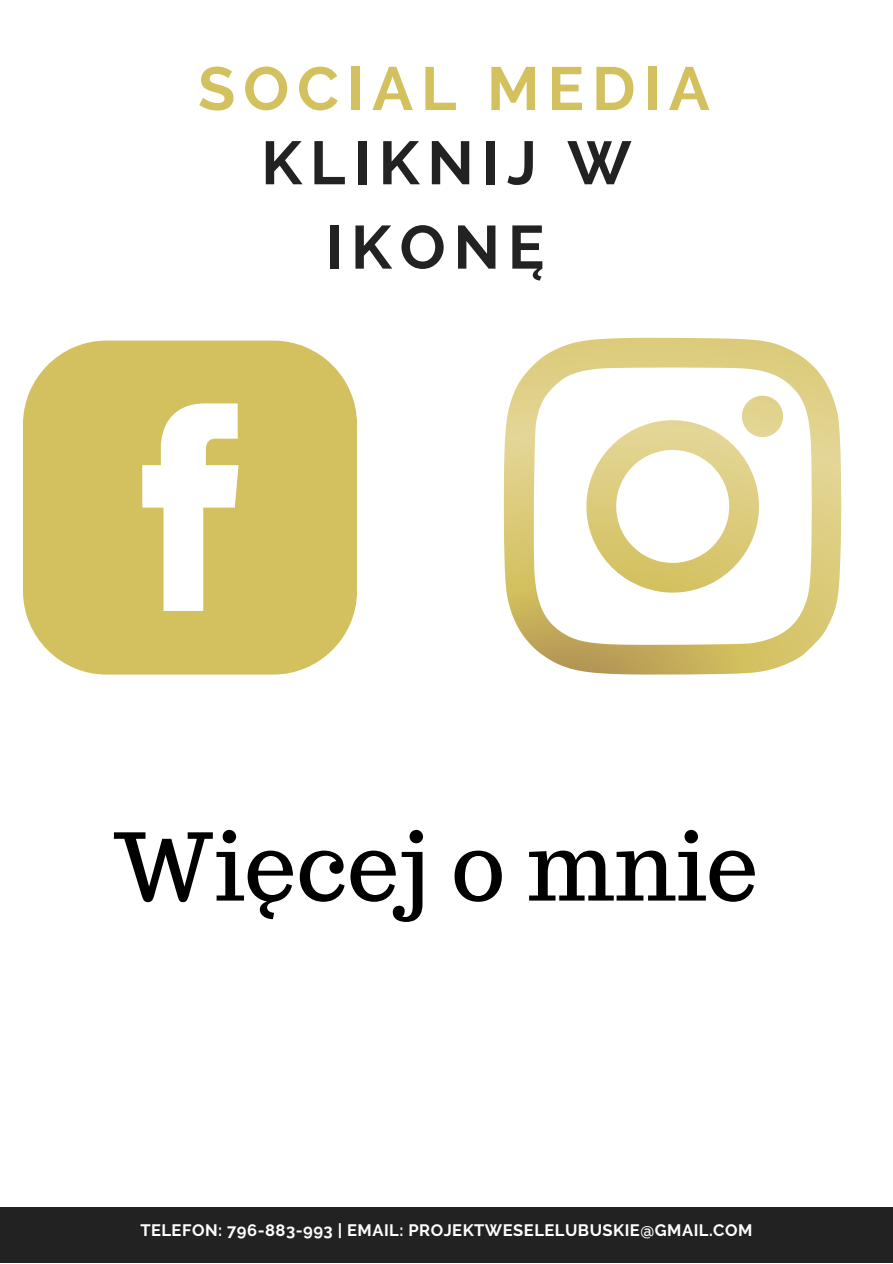
<style>
.page{position:relative;width:893px;height:1264px;background:#fff}
.page>*{position:absolute;margin:0;border:0;box-sizing:border-box;transform-origin:0 0}
.t1{font:92.85px "Trocchi";color:#000}
.t2{font:700 60.9px/84.3px "Raleway";letter-spacing:.13em;color:#222;text-align:center}
.t3{font:700 60.9px "Raleway";letter-spacing:.13em;color:#d3c05e}
.t4{font:700 16.5px "Raleway";letter-spacing:.03em;color:#fff}
</style>
<div class="page">
<div style="left:0;top:1207px;width:892px;height:55px;background:#222"></div>
<svg style="left:23px;top:340px;width:334px;height:334px;fill:#d3c05e"></svg>
<svg style="left:504px;top:338px;width:337px;height:336px"></svg>
<p class="t3" style="left:198px;top:53px;width:513px">SOCIAL MEDIA</p>
<p class="t2" style="left:261px;top:121px;width:371px">KLIKNIJ W<br>IKONĘ</p>
<p class="t1" style="left:113px;top:806px;width:647px">Więcej o mnie</p>
<p class="t4" style="left:140px;top:1220px;width:613px">TELEFON: 796-883-993 | EMAIL: PROJEKTWESELELUBUSKIE@GMAIL.COM</p>
</div>
